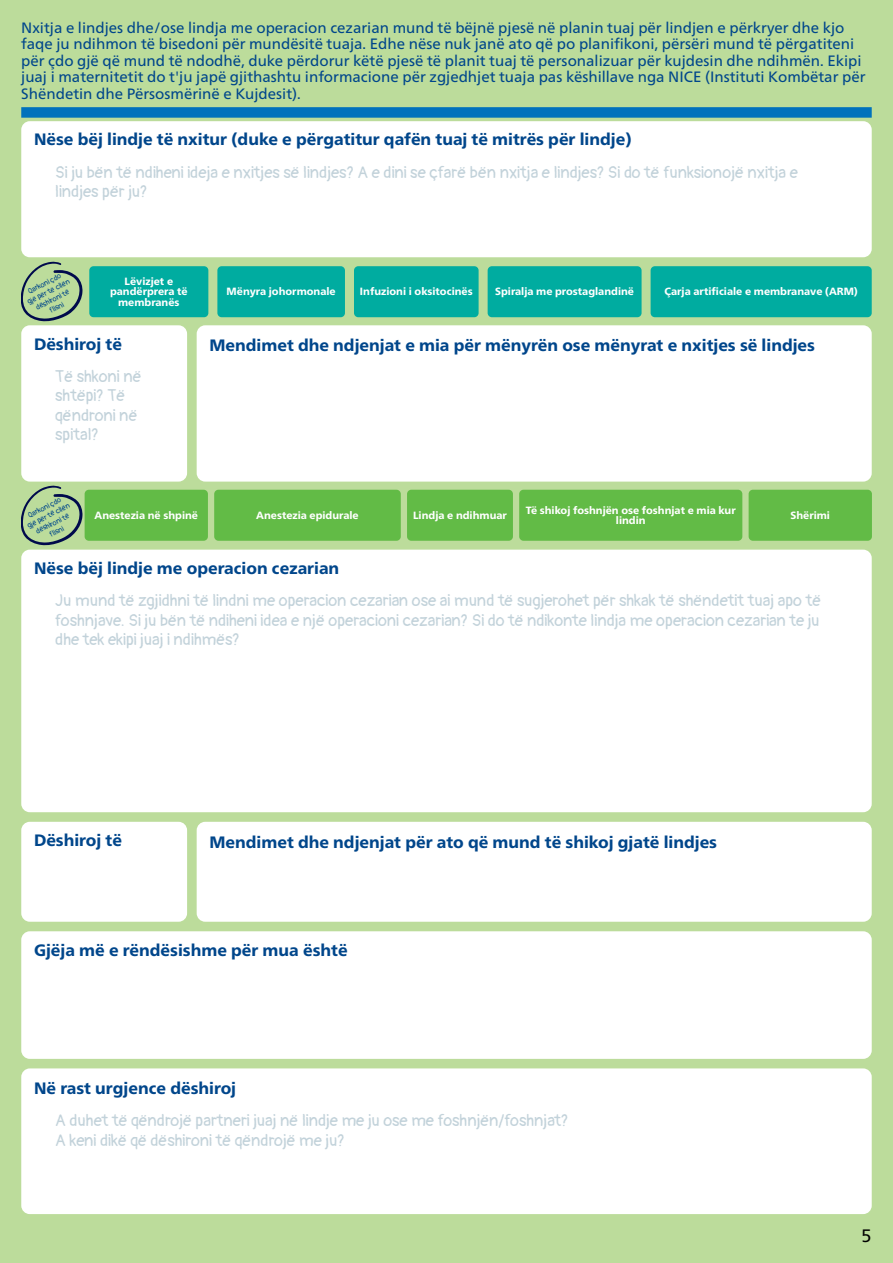
<style>
.page{position:relative;width:893px;height:1263px;background:#bcdc9b}
.page>*{position:absolute;margin:0;border:0;box-sizing:border-box;transform-origin:0 0}
.t1{font:18px "Frutiger Neue LTW1 G";color:#000}
.t2{font:16.5px/19.5px "Pangolin";color:#c2d2da}
.t3{font:800 16.5px "Frutiger Neue LTW1 G";color:#00468b}
.t4{font:15px/16.5px "Frutiger Neue LTW1 G";color:#00468b}
.t5{font:800 10.5px/10.5px "Frutiger Neue LTW1 G";color:#fff;text-align:center}
.t6{font:7.5px/9px "Pangolin";color:#00468b;text-align:center}
</style>
<div class="page">
<div style="left:21px;top:107px;width:851px;height:11px;background:#0072bc"></div>
<div style="left:21px;top:121px;width:851px;height:136px;background:#fff;border-radius:9px"></div>
<div style="left:21px;top:550px;width:851px;height:262px;background:#fff;border-radius:9px"></div>
<div style="left:21px;top:1068px;width:851px;height:146px;background:#fff;border-radius:9px"></div>
<div style="left:197px;top:325px;width:675px;height:157px;background:#fff;border-radius:9px"></div>
<div style="left:21px;top:325px;width:166px;height:157px;background:#fff;border-radius:9px"></div>
<div style="left:21px;top:822px;width:166px;height:100px;background:#fff;border-radius:9px"></div>
<div style="left:197px;top:822px;width:675px;height:100px;background:#fff;border-radius:9px"></div>
<div style="left:21px;top:931px;width:851px;height:128px;background:#fff;border-radius:9px"></div>
<svg style="left:21px;top:261px;width:62px;height:61px"></svg>
<svg style="left:21px;top:485px;width:62px;height:61px"></svg>
<div style="left:89px;top:266px;width:119px;height:51px;background:#00aca0;border-radius:4px"></div>
<div style="left:217px;top:266px;width:128px;height:51px;background:#00aca0;border-radius:4px"></div>
<div style="left:354px;top:266px;width:125px;height:51px;background:#00aca0;border-radius:4px"></div>
<div style="left:488px;top:266px;width:154px;height:51px;background:#00aca0;border-radius:4px"></div>
<div style="left:651px;top:266px;width:221px;height:51px;background:#00aca0;border-radius:4px"></div>
<div style="left:85px;top:490px;width:123px;height:51px;background:#62bb46;border-radius:4px"></div>
<div style="left:214px;top:490px;width:187px;height:51px;background:#62bb46;border-radius:4px"></div>
<div style="left:407px;top:490px;width:106px;height:51px;background:#62bb46;border-radius:4px"></div>
<div style="left:519px;top:490px;width:223px;height:51px;background:#62bb46;border-radius:4px"></div>
<div style="left:749px;top:490px;width:123px;height:51px;background:#62bb46;border-radius:4px"></div>
<p class="t4" style="left:21px;top:19px;width:846px">Nxitja e lindjes dhe/ose lindja me operacion cezarian mund të bëjnë pjesë në planin tuaj për lindjen e përkryer dhe kjo faqe ju ndihmon të bisedoni për mundësitë tuaja. Edhe nëse nuk janë ato që po planifikoni, përsëri mund të përgatiteni për çdo gjë që mund të ndodhë, duke përdorur këtë pjesë të planit tuaj të personalizuar për kujdesin dhe ndihmën. Ekipi juaj i maternitetit do t'ju japë gjithashtu informacione për zgjedhjet tuaja pas këshillave nga NICE (Instituti Kombëtar për Shëndetin dhe Përsosmërinë e Kujdesit).</p>
<p class="t3" style="left:34px;top:130px;width:599px">Nëse bëj lindje të nxitur (duke e përgatitur qafën tuaj të mitrës për lindje)</p>
<p class="t2" style="left:55px;top:160px;width:744px">Si ju bën të ndiheni ideja e nxitjes së lindjes? A e dini se çfarë bën nxitja e lindjes? Si do të funksionojë nxitja e lindjes për ju?</p>
<p class="t6" style="left:21px;top:289px;width:48px;rotate:-27deg">Qarkoni çdo gjë për të cilën dëshironi të<br>fl isni</p>
<p class="t5" style="left:110px;top:276px;width:79px">Lëvizjet e pandërprera të membranës</p>
<p class="t5" style="left:227px;top:286px;width:111px">Mënyra johormonale</p>
<p class="t5" style="left:360px;top:286px;width:114px">Infuzioni i oksitocinës</p>
<p class="t5" style="left:495px;top:286px;width:140px">Spiralja me prostaglandinë</p>
<p class="t5" style="left:664px;top:286px;width:195px">Çarja artificiale e membranave (ARM)</p>
<p class="t3" style="left:34px;top:334px;width:90px">Dëshiroj të</p>
<p class="t3" style="left:209px;top:335px;width:607px">Mendimet dhe ndjenjat e mia për mënyrën ose mënyrat e nxitjes së lindjes</p>
<p class="t2" style="left:55px;top:364px;width:88px">Të shkoni në shtëpi? Të qëndroni në spital?</p>
<p class="t6" style="left:21px;top:513px;width:48px;rotate:-27deg">Qarkoni çdo gjë për të cilën dëshironi të<br>fl isni</p>
<p class="t5" style="left:95px;top:510px;width:105px">Anestezia në shpinë</p>
<p class="t5" style="left:256px;top:510px;width:104px">Anestezia epidurale</p>
<p class="t5" style="left:413px;top:510px;width:95px">Lindja e ndihmuar</p>
<p class="t5" style="left:526px;top:505px;width:211px">Të shikoj foshnjën ose foshnjat e mia kur lindin</p>
<p class="t5" style="left:790px;top:510px;width:41px">Shërimi</p>
<p class="t3" style="left:34px;top:558px;width:307px">Nëse bëj lindje me operacion cezarian</p>
<p class="t2" style="left:55px;top:588px;width:767px;text-align:justify">Ju mund të zgjidhni të lindni me operacion cezarian ose ai mund të sugjerohet për shkak të shëndetit tuaj apo të foshnjave. Si ju bën të ndiheni idea e një operacioni cezarian? Si do të ndikonte lindja me operacion cezarian te ju dhe tek ekipi juaj i ndihmës?</p>
<p class="t3" style="left:34px;top:830px;width:90px">Dëshiroj të</p>
<p class="t3" style="left:209px;top:832px;width:509px">Mendimet dhe ndjenjat për ato që mund të shikoj gjatë lindjes</p>
<p class="t3" style="left:34px;top:940px;width:315px">Gjëja më e rëndësishme për mua është</p>
<p class="t3" style="left:34px;top:1079px;width:204px">Në rast urgjence dëshiroj</p>
<p class="t2" style="left:55px;top:1108px;width:515px">A duhet të qëndrojë partneri juaj në lindje me ju ose me foshnjën/foshnjat?<br>A keni dikë që dëshironi të qëndrojë me ju?</p>
<p class="t1" style="left:861px;top:1225px;width:12px">5</p>
</div>
